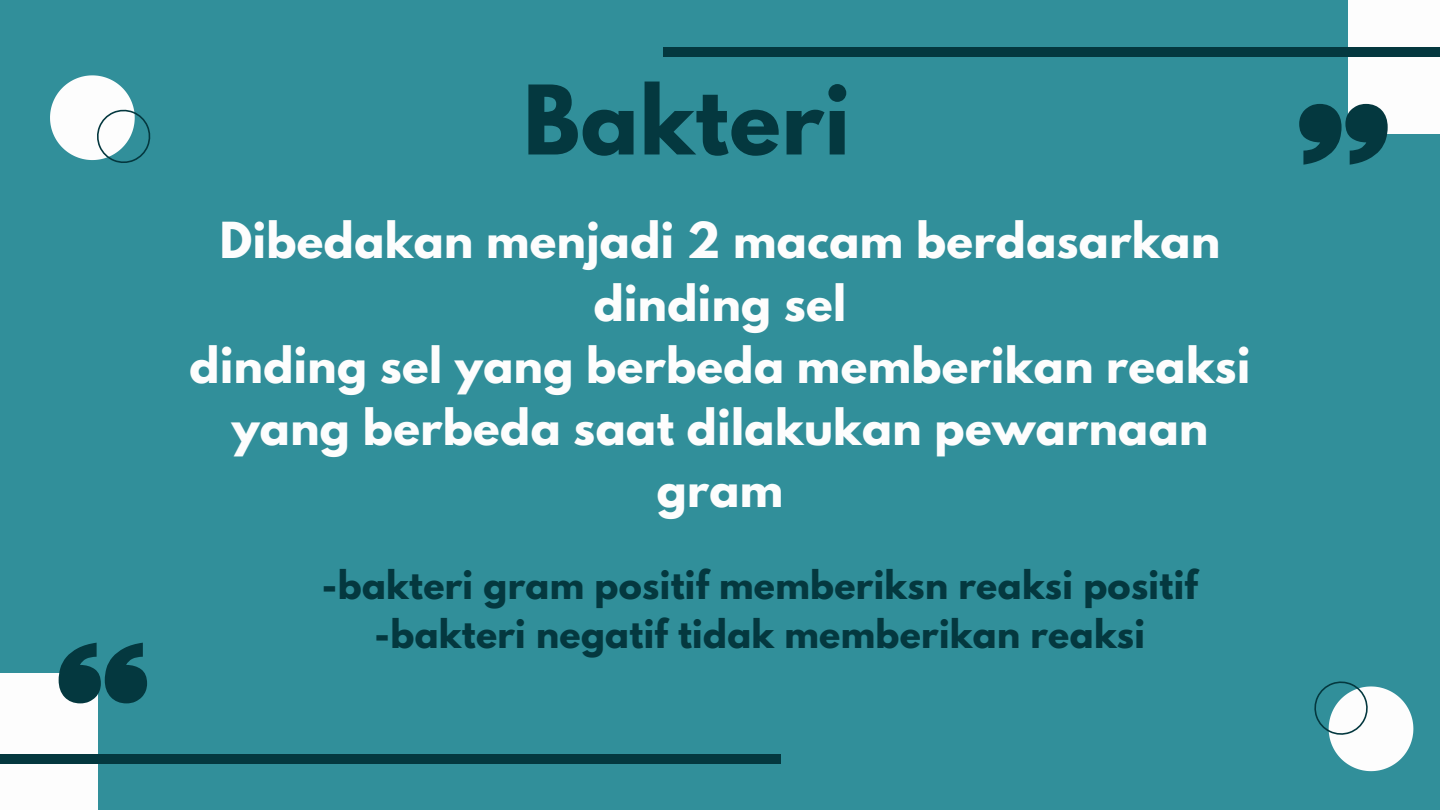
<style>
.page{position:relative;width:1440px;height:810px;background:#318f9a}
.page>*{position:absolute;margin:0;border:0;box-sizing:border-box;transform-origin:0 0}
.t1{font:700 84.8px "League Spartan";letter-spacing:.01em;color:#04383f}
.t2{font:700 44px/62.2px "League Spartan";letter-spacing:.01em;color:#fdfdfd;text-align:center}
.t3{font:700 35px/49.5px "League Spartan";letter-spacing:.01em;color:#04383f;text-align:center}
</style>
<div class="page">
<div style="left:1348px;top:0;width:92px;height:134px;background:#fdfdfd"></div>
<svg style="left:1299px;top:104px;width:89px;height:61px"></svg>
<div style="left:663px;top:48px;width:777px;height:9px;background:#04383f"></div>
<div style="left:0;top:673px;width:98px;height:137px;background:#fdfdfd"></div>
<svg style="left:59px;top:643px;width:88px;height:60px"></svg>
<div style="left:0;top:754px;width:781px;height:10px;background:#04383f"></div>
<svg style="left:1314px;top:681px;width:100px;height:91px"></svg>
<svg style="left:50px;top:75px;width:101px;height:88px"></svg>
<h1 class="t1" style="left:523px;top:78px;width:328px">Bakteri</h1>
<p class="t2" style="left:190px;top:215px;width:1062px">Dibedakan menjadi 2 macam berdasarkan dinding sel<br>dinding sel yang berbeda memberikan reaksi yang berbeda saat dilakukan pewarnaan gram</p>
<p class="t3" style="left:322px;top:564px;width:877px">-bakteri gram positif memberiksn reaksi positif -bakteri negatif tidak memberikan reaksi</p>
</div>
